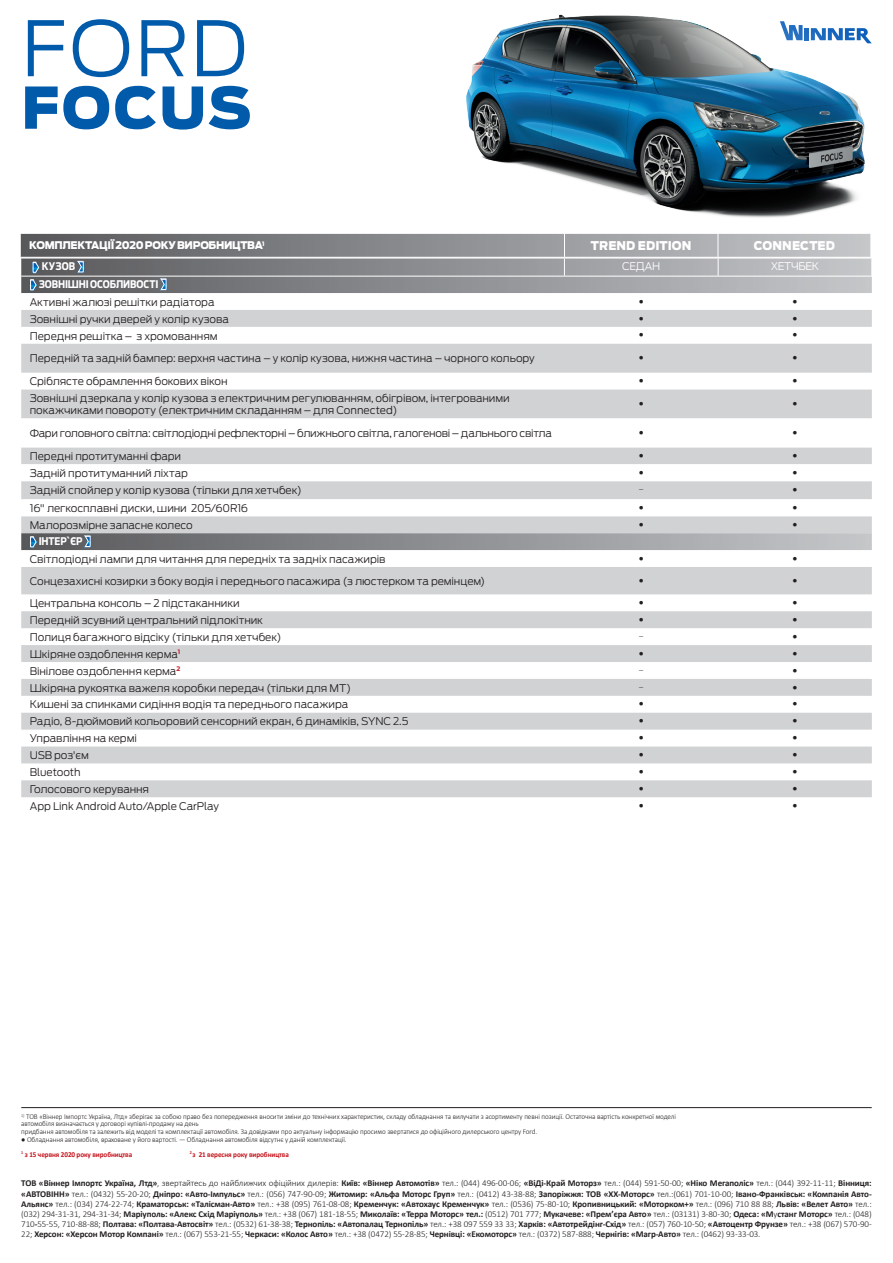
<style>
.page{position:relative;width:893px;height:1263px;background:#fff}
.page>*{position:absolute;margin:0;border:0;box-sizing:border-box;transform-origin:0 0}
.t1{font:300 75.75px "Ford Antenna";color:#015aaa}
.t2{font:900 57px "Ford Antenna";letter-spacing:.03em;color:#015aaa}
.t3{font:900 12px "Ford Antenna";letter-spacing:.01em;color:#fff;scale:.95 1}
.t4{font:300 10.5px/12px "Ford Antenna";letter-spacing:-.01em;color:#231f20}
.t5{font:300 10.5px "Ford Antenna";letter-spacing:-.03em;color:#231f20}
.t6{font:700 10.5px "Ford Antenna Cond";letter-spacing:-.01em;color:#fff}
.t7{font:900 10.5px "Ford Antenna";letter-spacing:-.035em;color:#fff;scale:.95 1}
.t8{font:300 10.5px "Ford Antenna";letter-spacing:-.035em;color:#fff}
.t9{font:700 9px/10.2px "Calibri";letter-spacing:-.01em;color:#231f20;text-align:justify}
.t10{font:300 8.25px "Calibri";color:#231f20}
.t11{font:300 7.5px/7.5px "Calibri";letter-spacing:-.01em;color:#231f20;scale:.95 1}
.t12{font:700 7.5px "Calibri";letter-spacing:-.01em;color:#c4121a;scale:.95 1}
.s1{font-weight:300}
</style>
<div class="page">
<hr style="left:21px;top:1107px;width:851px;height:1px;background:#231f20">
<img style="left:466px;top:14px;width:406px;height:204px">
<svg style="left:21px;top:291px;width:851px;height:2px;background:#8e8f92"></svg>
<svg style="left:21px;top:310px;width:851px;height:487px;fill:#d1d2d4"></svg>
<svg style="left:21px;top:418px;width:851px;height:98px"></svg>
<svg style="left:30px;top:536px;width:7px;height:12px"></svg>
<svg style="left:84px;top:535px;width:7px;height:12px"></svg>
<svg style="left:21px;top:234px;width:851px;height:57px;background:#939598"></svg>
<p class="t1" style="left:21px;top:-15px;width:228px">FORD</p>
<p class="t2" style="left:21px;top:55px;width:232px">FOCUS</p>
<p class="t7" style="left:29px;top:236px;width:249px">КОМПЛЕКТАЦІЇ 2020 РОКУ ВИРОБНИЦТВА<sup>1</sup></p>
<p class="t3" style="left:591px;top:234px;width:107px">TREND EDITION</p>
<p class="t3" style="left:754px;top:234px;width:87px">CONNECTED</p>
<p class="t6" style="left:42px;top:257px;width:35px">КУЗОВ</p>
<p class="t8" style="left:622px;top:257px;width:40px">СЕДАН</p>
<p class="t8" style="left:771px;top:257px;width:50px">ХЕТЧБЕК</p>
<p class="t6" style="left:39px;top:275px;width:121px">ЗОВНІШНІ ОСОБЛИВОСТІ</p>
<p class="t4" style="left:30px;top:295px;width:186px">Активні жалюзі решітки радіатора</p>
<p class="t10" style="left:639px;top:296px;width:6px">●</p>
<p class="t10" style="left:792px;top:296px;width:6px">●</p>
<p class="t4" style="left:30px;top:311px;width:201px">Зовнішні ручки дверей у колір кузова</p>
<p class="t10" style="left:639px;top:313px;width:6px">●</p>
<p class="t10" style="left:792px;top:313px;width:6px">●</p>
<p class="t4" style="left:30px;top:328px;width:189px">Передня решітка – з хромованням</p>
<p class="t10" style="left:639px;top:330px;width:6px">●</p>
<p class="t10" style="left:792px;top:330px;width:6px">●</p>
<p class="t4" style="left:30px;top:351px;width:506px">Передній та задній бампер: верхня частина – у колір кузова, нижня частина – чорного кольору</p>
<p class="t10" style="left:639px;top:352px;width:6px">●</p>
<p class="t10" style="left:792px;top:352px;width:6px">●</p>
<p class="t4" style="left:30px;top:374px;width:199px">Сріблясте обрамлення бокових вікон</p>
<p class="t10" style="left:639px;top:375px;width:6px">●</p>
<p class="t10" style="left:792px;top:375px;width:6px">●</p>
<p class="t4" style="left:30px;top:391px;width:481px">Зовнішні дзеркала у колір кузова з електричним регулюванням, обігрівом, інтегрованими покажчиками повороту (електричним складанням – для Сonnected)</p>
<p class="t10" style="left:639px;top:398px;width:6px">●</p>
<p class="t10" style="left:792px;top:398px;width:6px">●</p>
<p class="t5" style="left:30px;top:424px;width:524px">Фари головного світла: світлодіодні рефлекторні – ближнього світла, галогенові – дальнього світла</p>
<p class="t10" style="left:639px;top:427px;width:6px">●</p>
<p class="t10" style="left:792px;top:427px;width:6px">●</p>
<p class="t4" style="left:30px;top:449px;width:153px">Передні протитуманні фари</p>
<p class="t10" style="left:639px;top:450px;width:6px">●</p>
<p class="t10" style="left:792px;top:450px;width:6px">●</p>
<p class="t4" style="left:30px;top:466px;width:160px">Задній протитуманний ліхтар</p>
<p class="t10" style="left:639px;top:467px;width:6px">●</p>
<p class="t10" style="left:792px;top:467px;width:6px">●</p>
<p class="t4" style="left:30px;top:483px;width:274px">Задній спойлер у колір кузова (тільки для хетчбек)</p>
<p class="t10" style="left:639px;top:484px;width:6px">–</p>
<p class="t10" style="left:792px;top:484px;width:6px">●</p>
<p class="t4" style="left:30px;top:501px;width:220px">16" легкосплавні диски, шини 205/60R16</p>
<p class="t10" style="left:639px;top:502px;width:6px">●</p>
<p class="t10" style="left:792px;top:502px;width:6px">●</p>
<p class="t4" style="left:30px;top:518px;width:165px">Малорозмірне запасне колесо</p>
<p class="t10" style="left:639px;top:519px;width:6px">●</p>
<p class="t10" style="left:792px;top:519px;width:6px">●</p>
<p class="t6" style="left:39px;top:532px;width:45px">ІНТЕР`ЄР</p>
<p class="t4" style="left:30px;top:552px;width:357px">Світлодіодні лампи для читання для передніх та задніх пасажирів</p>
<p class="t10" style="left:639px;top:553px;width:6px">●</p>
<p class="t10" style="left:792px;top:553px;width:6px">●</p>
<p class="t4" style="left:30px;top:574px;width:457px">Сонцезахисні козирки з боку водія і переднього пасажира (з люстерком та ремінцем)</p>
<p class="t10" style="left:639px;top:575px;width:6px">●</p>
<p class="t10" style="left:792px;top:575px;width:6px">●</p>
<p class="t4" style="left:30px;top:596px;width:211px">Центральна консоль – 2 підстаканники</p>
<p class="t10" style="left:639px;top:597px;width:6px">●</p>
<p class="t10" style="left:792px;top:597px;width:6px">●</p>
<p class="t4" style="left:30px;top:613px;width:235px">Передній зсувний центральний підлокітник</p>
<p class="t10" style="left:639px;top:614px;width:6px">●</p>
<p class="t10" style="left:792px;top:614px;width:6px">●</p>
<p class="t4" style="left:30px;top:630px;width:253px">Полиця багажного відсіку (тільки для хетчбек)</p>
<p class="t10" style="left:639px;top:631px;width:6px">–</p>
<p class="t10" style="left:792px;top:631px;width:6px">●</p>
<p class="t4" style="left:30px;top:647px;width:152px">Шкіряне оздоблення керма<sup>1</sup></p>
<p class="t10" style="left:639px;top:648px;width:6px">●</p>
<p class="t10" style="left:792px;top:648px;width:6px">●</p>
<p class="t4" style="left:30px;top:664px;width:152px">Вінілове оздоблення керма<sup>2</sup></p>
<p class="t10" style="left:639px;top:665px;width:6px">–</p>
<p class="t10" style="left:792px;top:665px;width:6px">●</p>
<p class="t4" style="left:30px;top:680px;width:323px">Шкіряна рукоятка важеля коробки передач (тільки для МТ)</p>
<p class="t10" style="left:639px;top:682px;width:6px">–</p>
<p class="t10" style="left:792px;top:682px;width:6px">●</p>
<p class="t4" style="left:30px;top:697px;width:320px">Кишені за спинками сидіння водія та переднього пасажира</p>
<p class="t10" style="left:639px;top:698px;width:6px">●</p>
<p class="t10" style="left:792px;top:698px;width:6px">●</p>
<p class="t4" style="left:30px;top:714px;width:380px">Радіо, 8-дюймовий кольоровий сенсорний екран, 6 динаміків, SYNC 2.5</p>
<p class="t10" style="left:639px;top:715px;width:6px">●</p>
<p class="t10" style="left:792px;top:715px;width:6px">●</p>
<p class="t4" style="left:30px;top:731px;width:109px">Управління на кермі</p>
<p class="t10" style="left:639px;top:732px;width:6px">●</p>
<p class="t10" style="left:792px;top:732px;width:6px">●</p>
<p class="t4" style="left:30px;top:748px;width:61px">USB роз'єм</p>
<p class="t10" style="left:639px;top:749px;width:6px">●</p>
<p class="t10" style="left:792px;top:749px;width:6px">●</p>
<p class="t4" style="left:30px;top:765px;width:52px">Bluetooth</p>
<p class="t10" style="left:639px;top:766px;width:6px">●</p>
<p class="t10" style="left:792px;top:766px;width:6px">●</p>
<p class="t4" style="left:30px;top:782px;width:121px">Голосового керування</p>
<p class="t10" style="left:639px;top:783px;width:6px">●</p>
<p class="t10" style="left:792px;top:783px;width:6px">●</p>
<p class="t4" style="left:30px;top:799px;width:191px">App Link Android Auto/Apple CarPlay</p>
<p class="t10" style="left:639px;top:800px;width:6px">●</p>
<p class="t10" style="left:792px;top:800px;width:6px">●</p>
<p class="t11" style="left:21px;top:1113px;width:691px"><sup>1)</sup> ТОВ «Віннер Імпортс Україна, Лтд» зберігає за собою право без попередження вносити зміни до технічних характеристик, складу обладнання та вилучати з асортименту певні позиції. Остаточна вартість конкретної моделі автомобіля визначається у договорі купівлі-продажу на день</p>
<p class="t11" style="left:21px;top:1128px;width:545px">придбання автомобіля та залежить від моделі та комплектації автомобіля. За довідками про актуальну інформацію просимо звертатися до офіційного дилерського центру Ford.</p>
<p class="t11" style="left:21px;top:1135px;width:344px">● Обладнання автомобіля, враховане у його вартості. — Обладнання автомобіля відсутнє у даній комплектації.</p>
<p class="t12" style="left:21px;top:1149px;width:118px"><sup>1</sup> з 15 червня 2020 року виробництва</p>
<p class="t12" style="left:190px;top:1149px;width:106px"><sup>2</sup> з 21 вересня року виробництва</p>
<p class="t9" style="left:21px;top:1178px;width:852px">ТОВ «Віннер Імпортс Україна, Лтд»<span class="s1">, звертайтесь до найближчих офіційних дилерів:</span> Київ: «Віннер Автомотів» <span class="s1">тел.: (044) 496-00-06;</span> «ВіДі-Край Моторз» <span class="s1">тел.: (044) 591-50-00;</span> «Ніко Мегаполіс» <span class="s1">тел.: (044) 392-11-11;</span> Вінниця: «АВТОВІНН» <span class="s1">тел.: (0432) 55-20-20;</span> Дніпро: «Авто-Імпульс» <span class="s1">тел.: (056) 747-90-09;</span> Житомир: «Альфа Моторс Груп» <span class="s1">тел.: (0412) 43-38-88;</span> Запоріжжя: ТОВ «ХХ-Моторс» <span class="s1">тел.:(061) 701-10-00;</span> Івано-Франківськ: «Компанія Авто-Альянс» <span class="s1">тел.: (034) 274-22-74;</span> Краматорськ: «Талісман-Авто» <span class="s1">тел.: +38 (095) 761-08-08;</span> Кременчук: «Автохаус Кременчук» <span class="s1">тел.: (0536) 75-80-10;</span> Кропивницький: «Моторком+» <span class="s1">тел.: (096) 710 88 88;</span> Львів: «Велет Авто» <span class="s1">тел.: (032) 294-31-31, 294-31-34;</span> Маріуполь: «Алекс Схід Маріуполь» <span class="s1">тел.: +38 (067) 181-18-55;</span> Миколаїв: «Терра Моторс» тел.: <span class="s1">(0512) 701 777;</span> Мукачеве: «Прем’єра Авто» <span class="s1">тел.: (03131) 3-80-30;</span> Одеса: «М<span class="s1">у</span>станг Моторс» <span class="s1">тел.: (048)<br>710</span>-<span class="s1">55-55, 710-88-88;</span> Полтава: «Полтава-Автосвіт» <span class="s1">тел.: (0532) 61-38-38;</span> Тернопіль: «Автопалац Тернопіль» <span class="s1">тел.: +38 097 559 33 33;</span> Харків: «Автотрейдінг-Схід» <span class="s1">тел.: (057) 760-10-50;</span> «Автоцентр Фрунзе» <span class="s1">тел.: +38 (067) 570-90- 22;</span> Херсон: «Херсон Мотор Компані» <span class="s1">тел.: (067) 553-21-55;</span> Черкаси: «Колос Авто» <span class="s1">тел.: +38 (0472) 55-28-85;</span> Чернівці: «Екомоторс» <span class="s1">тел.: (0372) 587-888;</span> Чернігів: «Магр-Авто» <span class="s1">тел.: (0462) 93-33-03.</span></p>
</div>
